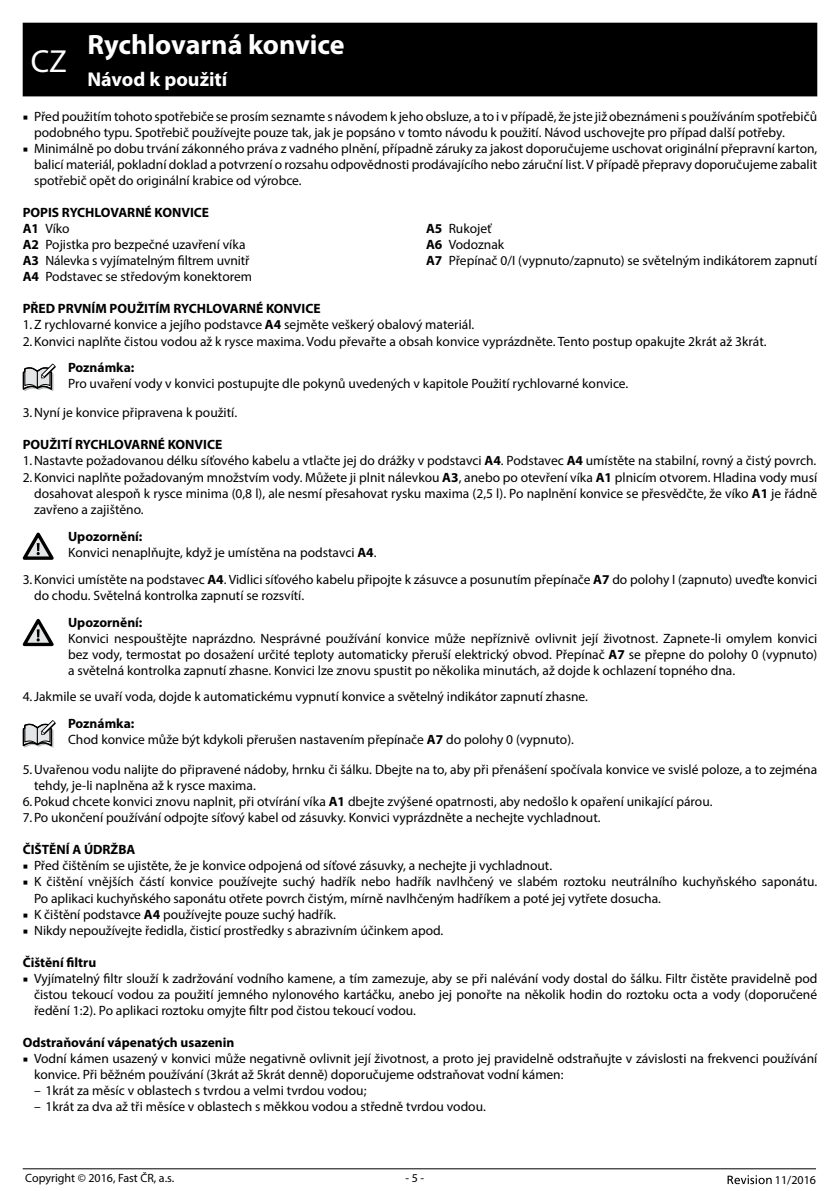
<style>
.page{position:relative;width:840px;height:1191px;background:#fff}
.page>*{position:absolute;margin:0;border:0;box-sizing:border-box;transform-origin:0 0}
.t1{font:32px "Myriad Pro";color:#fff}
.t2{font:700 28px "Myriad Pro";color:#fff}
.t3{font:700 20px "Myriad Pro";color:#fff}
.t4{font:13.6px/16px "Myriad Pro";color:#000}
.t5{font:700 13.6px "Myriad Pro";color:#000}
.t6{font:12px "Myriad Pro";color:#000}
.s1{font-family:"Minion Pro"}
.s2{font-weight:700}
</style>
<div class="page">
<svg style="left:727px;top:1175px;width:44px;height:9px"></svg>
<hr style="left:23px;top:1168px;width:792px;height:1px;background:#000">
<div style="left:23px;top:23px;width:793px;height:73px;background:#000"></div>
<svg style="left:23px;top:363px;width:33px;height:28px"></svg>
<svg style="left:23px;top:532px;width:31px;height:28px"></svg>
<svg style="left:23px;top:619px;width:31px;height:27px"></svg>
<svg style="left:23px;top:720px;width:33px;height:27px"></svg>
<h2 class="t2" style="left:87px;top:27px;width:258px">Rychlovarná konvice</h2>
<h3 class="t3" style="left:87px;top:66px;width:141px">Návod k použití</h3>
<p class="t4" style="left:34px;top:108px;width:784px;text-indent:-11px"><span class="s1">■</span> Před použitím tohoto spotřebiče se prosím seznamte s návodem k jeho obsluze, a to i v případě, že jste již obeznámeni s používáním spotřebičů podobného typu. Spotřebič používejte pouze tak, jak je popsáno v tomto návodu k použití. Návod uschovejte pro případ další potřeby.</p>
<p class="t4" style="left:34px;top:140px;width:784px;text-align:justify;text-indent:-11px"><span class="s1">■</span> Minimálně po dobu trvání zákonného práva z vadného plnění, případně záruky za jakost doporučujeme uschovat originální přepravní karton, balicí materiál, pokladní doklad a potvrzení o rozsahu odpovědnosti prodávajícího nebo záruční list. V případě přepravy doporučujeme zabalit spotřebič opět do originální krabice od výrobce.</p>
<p class="t4" style="left:23px;top:204px;width:231px"><span class="s2">POPIS RYCHLOVARNÉ KONVICE<br>A1</span> Víko<br><span class="s2">A2</span> Pojistka pro bezpečné uzavření víka<br><span class="s2">A3</span> Nálevka s vyjímatelným filtrem uvnitř<br><span class="s2">A4</span> Podstavec se středovým konektorem</p>
<h1 class="t1" style="left:31px;top:41px;width:38px">CZ</h1>
<p class="t4" style="left:426px;top:220px;width:392px"><span class="s2">A5</span> Rukojeť<br><span class="s2">A6</span> Vodoznak<br><span class="s2">A7</span> Přepínač 0/I (vypnuto/zapnuto) se světelným indikátorem zapnutí</p>
<p class="t4" style="left:23px;top:301px;width:745px"><span class="s2">PŘED PRVNÍM POUŽITÍM RYCHLOVARNÉ KONVICE<br></span>1.Z rychlovarné konvice a jejího podstavce <span class="s2">A4</span> sejměte veškerý obalový materiál.<br>2.Konvici naplňte čistou vodou až k rysce maxima. Vodu převařte a obsah konvice vyprázdněte. Tento postup opakujte 2krát až 3krát.</p>
<p class="t5" style="left:68px;top:358px;width:68px">Poznámka:</p>
<p class="t4" style="left:23px;top:368px;width:607px;line-height:29.4px;text-indent:45px">Pro uvaření vody v konvici postupujte dle pokynů uvedených v kapitole Použití rychlovarné konvice.<br>3.Nyní je konvice připravena k použití.</p>
<p class="t5" style="left:23px;top:436px;width:201px">POUŽITÍ RYCHLOVARNÉ KONVICE</p>
<p class="t4" style="left:23px;top:453px;width:794px">1.Nastavte požadovanou délku síťového kabelu a vtlačte jej do drážky v podstavci <span class="s2">A4</span>. Podstavec <span class="s2">A4</span> umístěte na stabilní, rovný a čistý povrch.</p>
<p class="t4" style="left:23px;top:469px;width:795px">2.Konvici naplňte požadovaným množstvím vody. Můžete ji plnit nálevkou <span class="s2">A3</span>, anebo po otevření víka <span class="s2">A1</span> plnicím otvorem. Hladina vody musí</p>
<p class="t4" style="left:34px;top:485px;width:784px">dosahovat alespoň k rysce minima (0,8 l), ale nesmí přesahovat rysku maxima (2,5 l). Po naplnění konvice se přesvědčte, že víko <span class="s2">A1</span> je řádně</p>
<p class="t4" style="left:34px;top:501px;width:111px">zavřeno a zajištěno.</p>
<p class="t4" style="left:68px;top:528px;width:310px"><span class="s2">Upozornění:<br></span>Konvici nenaplňujte, když je umístěna na podstavci <span class="s2">A4</span>.</p>
<p class="t4" style="left:34px;top:571px;width:784px;text-indent:-11px">3.Konvici umístěte na podstavec <span class="s2">A4</span>. Vidlici síťového kabelu připojte k zásuvce a posunutím přepínače <span class="s2">A7</span> do polohy I (zapnuto) uveďte konvici do chodu. Světelná kontrolka zapnutí se rozsvítí.</p>
<p class="t5" style="left:68px;top:613px;width:76px">Upozornění:</p>
<p class="t4" style="left:68px;top:630px;width:750px;text-align:justify">Konvici nespouštějte naprázdno. Nesprávné používání konvice může nepříznivě ovlivnit její životnost. Zapnete-li omylem konvici bez vody, termostat po dosažení určité teploty automaticky přeruší elektrický obvod. Přepínač <span class="s2">A7</span> se přepne do polohy 0 (vypnuto) a světelná kontrolka zapnutí zhasne. Konvici lze znovu spustit po několika minutách, až dojde k ochlazení topného dna.</p>
<p class="t4" style="left:23px;top:688px;width:566px">4.Jakmile se uvaří voda, dojde k automatickému vypnutí konvice a světelný indikátor zapnutí zhasne.</p>
<p class="t4" style="left:68px;top:715px;width:507px"><span class="s2">Poznámka:<br></span>Chod konvice může být kdykoli přerušen nastavením přepínače <span class="s2">A7</span> do polohy 0 (vypnuto).</p>
<p class="t4" style="left:23px;top:761px;width:795px">5.Uvařenou vodu nalijte do připravené nádoby, hrnku či šálku. Dbejte na to, aby při přenášení spočívala konvice ve svislé poloze, a to zejména</p>
<p class="t4" style="left:34px;top:777px;width:223px">tehdy, je-li naplněna až k rysce maxima.</p>
<p class="t4" style="left:23px;top:793px;width:691px">6.Pokud chcete konvici znovu naplnit, při otvírání víka <span class="s2">A1</span> dbejte zvýšené opatrnosti, aby nedošlo k opaření unikající párou.</p>
<p class="t4" style="left:23px;top:809px;width:579px">7.Po ukončení používání odpojte síťový kabel od zásuvky. Konvici vyprázdněte a nechejte vychladnout.</p>
<p class="t5" style="left:23px;top:841px;width:114px">ČIŠTĚNÍ A ÚDRŽBA</p>
<p class="t4" style="left:23px;top:857px;width:530px"><span class="s1">■</span> Před čištěním se ujistěte, že je konvice odpojená od síťové zásuvky, a nechejte ji vychladnout.</p>
<p class="t4" style="left:34px;top:873px;width:784px;text-indent:-11px"><span class="s1">■</span> K čištění vnějších částí konvice používejte suchý hadřík nebo hadřík navlhčený ve slabém roztoku neutrálního kuchyňského saponátu.<br>Po aplikaci kuchyňského saponátu otřete povrch čistým, mírně navlhčeným hadříkem a poté jej vytřete dosucha.</p>
<p class="t4" style="left:23px;top:905px;width:315px"><span class="s1">■</span> K čištění podstavce <span class="s2">A4</span> používejte pouze suchý hadřík.</p>
<p class="t4" style="left:23px;top:922px;width:422px"><span class="s1">■</span> Nikdy nepoužívejte ředidla, čisticí prostředky s abrazivním účinkem apod.</p>
<p class="t5" style="left:23px;top:953px;width:75px">Čištění filtru</p>
<p class="t4" style="left:34px;top:970px;width:784px;text-align:justify;text-indent:-11px"><span class="s1">■</span> Vyjímatelný filtr slouží k zadržování vodního kamene, a tím zamezuje, aby se při nalévání vody dostal do šálku. Filtr čistěte pravidelně pod čistou tekoucí vodou za použití jemného nylonového kartáčku, anebo jej ponořte na několik hodin do roztoku octa a vody (doporučené ředění 1:2). Po aplikaci roztoku omyjte filtr pod čistou tekoucí vodou.</p>
<p class="t5" style="left:23px;top:1033px;width:213px">Odstraňování vápenatých usazenin</p>
<p class="t4" style="left:34px;top:1050px;width:784px;text-indent:-11px"><span class="s1">■</span> Vodní kámen usazený v konvici může negativně ovlivnit její životnost, a proto jej pravidelně odstraňujte v závislosti na frekvenci používání konvice. Při běžném používání (3krát až 5krát denně) doporučujeme odstraňovat vodní kámen:</p>
<p class="t4" style="left:34px;top:1082px;width:334px">– 1krát za měsíc v oblastech s tvrdou a velmi tvrdou vodou;</p>
<p class="t4" style="left:34px;top:1098px;width:453px">– 1krát za dva až tři měsíce v oblastech s měkkou vodou a středně tvrdou vodou.</p>
<p class="t6" style="left:25px;top:1170px;width:150px">Copyright © 2016, Fast ČR, a.s.</p>
<p class="t6" style="left:405px;top:1170px;width:20px">- 5 -</p>
<p class="t6" style="left:774px;top:1172px;width:43px">11/2016</p>
</div>
